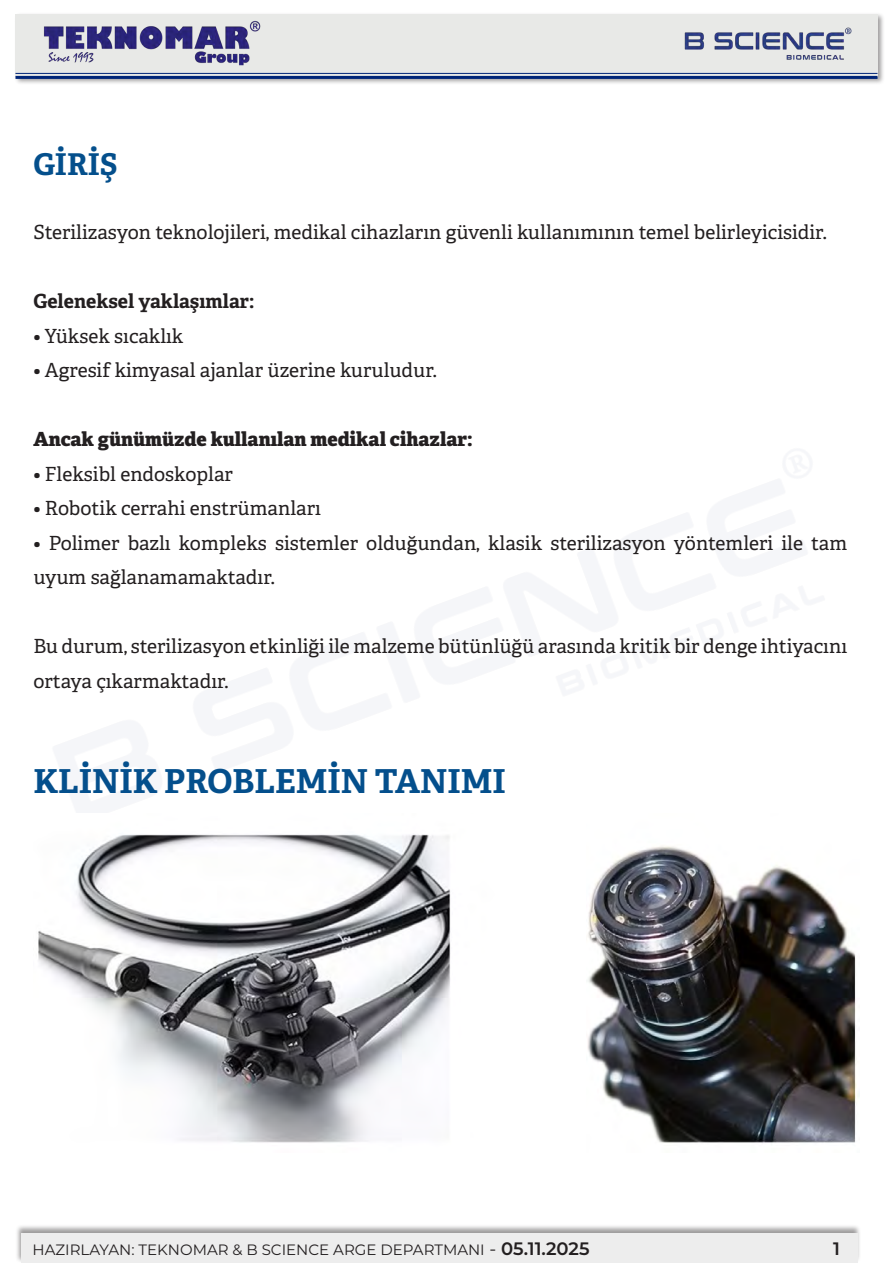
<style>
.page{position:relative;width:893px;height:1263px;background:#fff}
.page>*{position:absolute;margin:0;border:0;box-sizing:border-box;transform-origin:0 0}
.t1{font:700 33px "Adelle";color:#044f8c}
.t2{font:700 30px "Adelle";color:#044f8c}
.t3{font:19.5px/34.5px "Adelle";color:#231f20}
.t4{font:800 19.5px "Adelle";color:#231f20}
.t5{font:700 19.5px "Adelle";color:#231f20}
.t6{font:600 18px "Montserrat";color:#231f20}
.t7{font:15px "Montserrat";color:#231f20}
.s1{font-size:18px}
.s2{font-weight:600;font-size:18px}
</style>
<div class="page">
<div style="left:14px;top:13px;width:871px;height:72px;background:#231f20;opacity:.44"></div>
<div style="left:15px;top:14px;width:862px;height:63px;background:#e8e9e7"></div>
<img style="left:44px;top:20px;width:217px;height:45px">
<img style="left:684px;top:27px;width:168px;height:33px">
<hr style="left:15px;top:73px;width:862px;height:1px;background:#002578">
<hr style="left:15px;top:76px;width:862px;height:3px;background:#002578">
<div style="left:15px;top:1224px;width:846px;height:39px;background:#231f20;opacity:.44"></div>
<div style="left:21px;top:1233px;width:837px;height:30px;background:#ededed"></div>
<img style="left:38px;top:834px;width:822px;height:309px">
<p class="t2" style="left:33px;top:145px;width:86px">GIRIŞ</p>
<p class="t3" style="left:33px;top:215px;width:795px">Sterilizasyon teknolojileri, medikal cihazların güvenli kullanımının temel belirleyicisidir.</p>
<p class="t5" style="left:33px;top:289px;width:223px">Geleneksel yaklaşımlar:</p>
<p class="t3" style="left:33px;top:319px;width:152px">• Yüksek sıcaklık</p>
<p class="t3" style="left:33px;top:353px;width:405px">• Agresif kimyasal ajanlar üzerine kuruludur.</p>
<p class="t4" style="left:33px;top:427px;width:441px">Ancak günümüzde kullanılan medikal cihazlar:</p>
<p class="t3" style="left:33px;top:457px;width:201px">• Fleksibl endoskoplar</p>
<p class="t3" style="left:33px;top:491px;width:289px">• Robotik cerrahi enstrümanları</p>
<p class="t3" style="left:33px;top:526px;width:815px">• Polimer bazlı kompleks sistemler olduğundan, klasik sterilizasyon yöntemleri ile tam uyum sağlanamamaktadır.</p>
<p class="t3" style="left:33px;top:629px;width:815px">Bu durum, sterilizasyon etkinliği ile malzeme bütünlüğü arasında kritik bir denge ihtiyacını ortaya çıkarmaktadır.</p>
<p class="t1" style="left:33px;top:760px;width:474px">KLINIK PROBLEMIN TANIMI</p>
<p class="t7" style="left:33px;top:1239px;width:559px">HAZIRLAYAN: TEKNOMAR &amp; B SCIENCE ARGE DEPARTMANI <span class="s1">-</span> <span class="s2">05.11.2025</span></p>
<p class="t6" style="left:833px;top:1236px;width:8px">1</p>
</div>
